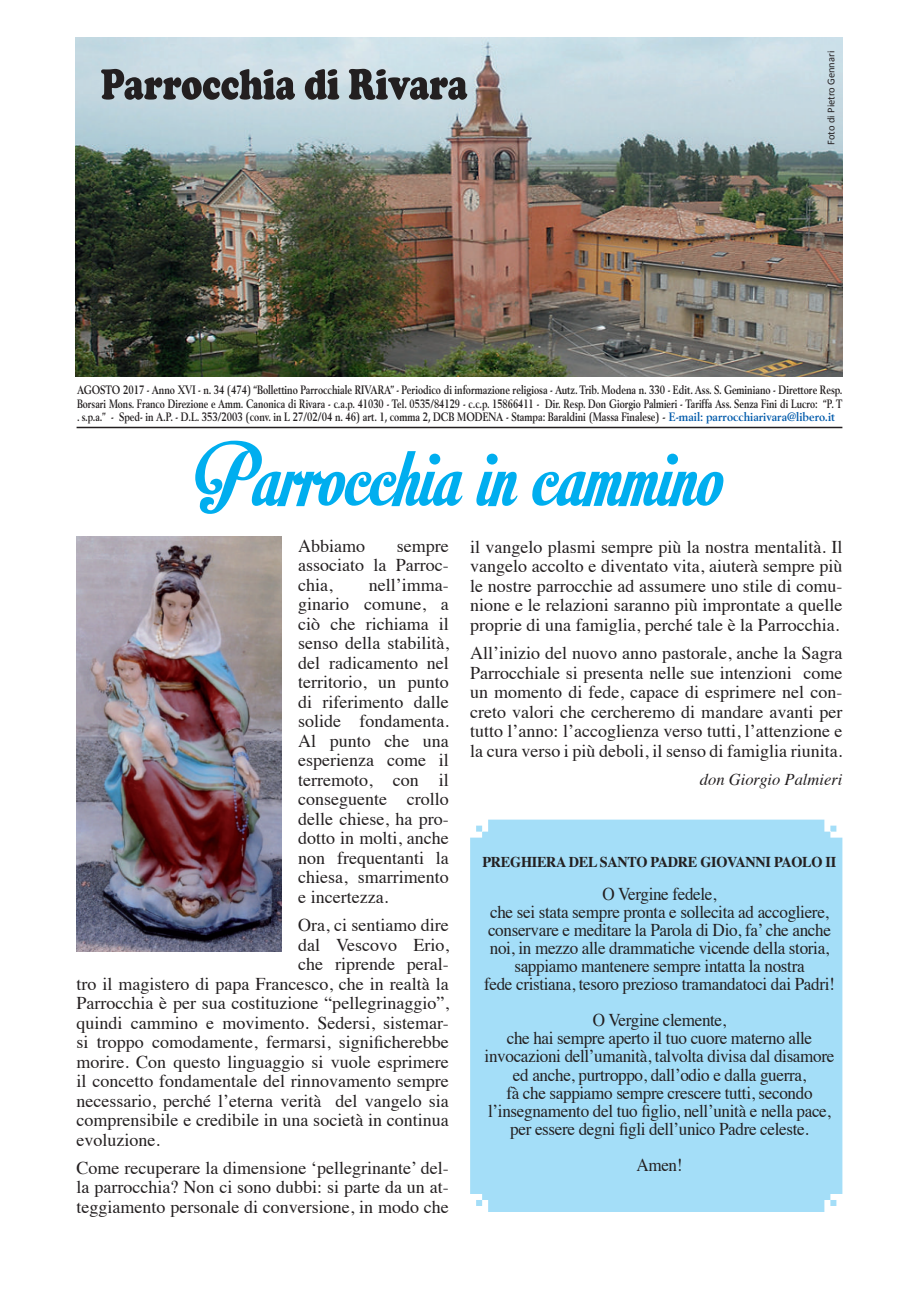
<style>
.page{position:relative;width:919px;height:1289px;background:#fff}
.page>*{position:absolute;margin:0;border:0;box-sizing:border-box;transform-origin:0 0}
.t1{font:90px "Motion Picture Personal Use";color:#00aeef}
.t2{font:18px/19.5px "Times";color:#231f20;text-align:justify}
.t3{font:18px/18px "Times";letter-spacing:-.02em;color:#231f20;text-align:center;scale:.95 1}
.t4{font:18px "Times";color:#231f20;scale:.95 1}
.t5{font:italic 16.5px "Times";color:#231f20}
.t6{font:700 15px "Times";letter-spacing:-.02em;color:#231f20;scale:.95 1}
.t7{font:700 12px/13.5px "Berling";color:#231f20;text-align:justify;scale:.8 1}
.t8{font:10.5px "Calibri";color:#231f20}
.s1{color:#015aaa}
</style>
<div class="page">
<div style="left:470px;top:819px;width:372px;height:392px;background:#a4def8"></div>
<img style="left:75px;top:37px;width:767px;height:339px">
<hr style="left:77px;top:427px;width:765px;height:1px;background:#231f20">
<svg style="left:101px;top:69px;width:366px;height:31px;background:#798085"></svg>
<img style="left:77px;top:536px;width:204px;height:415px">
<p class="t8" style="left:824px;top:145px;width:95px;rotate:-90deg">Foto di Pietro Gennari</p>
<p class="t7" style="left:77px;top:384px;width:958px">AGOSTO 2017 - Anno XVI - n. 34 (474) “Bollettino Parrocchiale RIVARA” - Periodico di informazione religiosa - Autz. Trib. Modena n. 330 - Edit. Ass. S. Geminiano - Direttore Resp.<br>Borsari Mons. Franco Direzione e Amm. Canonica di Rivara - c.a.p. 41030 - Tel. 0535/84129 - c.c.p. 15866411 - Dir. Resp. Don Giorgio Palmieri - Tariffa Ass. Senza Fini di Lucro: “P. T . s.p.a.” - Sped- in A.P. - D.L. 353/2003 (conv. in L 27/02/04 n. 46) art. 1, comma 2, DCB MODENA - Stampa: Baraldini (Massa Finalese) - <span class="s1">E-mail: parrocchiarivara@libero.it</span></p>
<h1 class="t1" style="left:195px;top:440px;width:529px">Parrocchia in cammino</h1>
<p class="t2" style="left:298px;top:538px;width:68px">Abbiamo</p>
<p class="t2" style="left:298px;top:538px;width:152px;text-indent:99px">sempre associato la Parroc&shy;chia,</p>
<p class="t2" style="left:298px;top:577px;width:152px;text-indent:71px">nell’imma&shy;ginario comune, a ciò che richiama il senso della stabilità, del radicamento nel territorio, un punto di riferimento dalle solide fondamenta.<br>Al punto che una esperienza come il terremoto, con il conseguente crollo delle chiese, ha pro&shy;dotto in molti, anche non frequentanti la chiesa, smarrimento e incertezza.</p>
<p class="t2" style="left:298px;top:917px;width:152px">Ora, ci sentiamo dire</p>
<p class="t2" style="left:298px;top:936px;width:152px">dal Vescovo Erio,</p>
<p class="t2" style="left:298px;top:956px;width:152px">che riprende peral-</p>
<p class="t2" style="left:77px;top:975px;width:374px">tro il magistero di papa Francesco, che in realtà la</p>
<p class="t2" style="left:77px;top:995px;width:374px">Parrocchia è per sua costituzione “pellegrinaggio”,</p>
<p class="t2" style="left:77px;top:1014px;width:374px">quindi cammino e movimento. Sedersi, sistemar-</p>
<p class="t2" style="left:77px;top:1030px;width:374px">si troppo comodamente, fermarsi, signiicherebbe</p>
<p class="t2" style="left:77px;top:1053px;width:374px">morire. Con questo linguaggio si vuole esprimere</p>
<p class="t2" style="left:77px;top:1073px;width:374px">il concetto fondamentale del rinnovamento sempre</p>
<p class="t2" style="left:77px;top:1092px;width:374px">necessario, perché l’eterna verità del vangelo sia</p>
<p class="t2" style="left:77px;top:1112px;width:374px">comprensibile e credibile in una società in continua</p>
<p class="t2" style="left:77px;top:1131px;width:85px">evoluzione.</p>
<p class="t2" style="left:77px;top:1159px;width:374px">Come recuperare la dimensione ‘pellegrinante’ del&shy;la parrocchia? Non ci sono dubbi: si parte da un at&shy;teggiamento personale di conversione, in modo che</p>
<p class="t2" style="left:470px;top:539px;width:374px">il vangelo plasmi sempre più la nostra mentalità. Il vangelo accolto e diventato vita, aiuterà sempre più le nostre parrocchie ad assumere uno stile di comu&shy;nione e le relazioni saranno più improntate a quelle proprie di una famiglia, perché tale è la Parrocchia.</p>
<p class="t2" style="left:470px;top:645px;width:374px">All’inizio del nuovo anno pastorale, anche la Sagra Parrocchiale si presenta nelle sue intenzioni come un momento di fede, capace di esprimere nel con&shy;creto valori che cercheremo di mandare avanti per tutto l’anno: l’accoglienza verso tutti, l’attenzione e la cura verso i più deboli, il senso di famiglia riunita.</p>
<p class="t5" style="left:699px;top:773px;width:144px">don Giorgio Palmieri</p>
<p class="t6" style="left:482px;top:856px;width:374px">PREGHIERA DEL SANTO PADRE GIOVANNI PAOLO II</p>
<p class="t3" style="left:484px;top:887px;width:370px">O Vergine fedele,<br>che sei stata sempre pronta e sollecita ad accogliere, conservare e meditare la Parola di Dio, fa’ che anche noi, in mezzo alle drammatiche vicende della storia, sappiamo mantenere sempre intatta la nostra<br>fede cristiana, tesoro prezioso tramandatoci dai Padri!</p>
<p class="t3" style="left:484px;top:1013px;width:369px">O Vergine clemente,<br>che hai sempre aperto il tuo cuore materno alle invocazioni dell’umanità, talvolta divisa dal disamore ed anche, purtroppo, dall’odio e dalla guerra,<br>fà che sappiamo sempre crescere tutti, secondo l’insegnamento del tuo iglio, nell’unità e nella pace, per essere degni igli dell’unico Padre celeste.</p>
<p class="t4" style="left:636px;top:1158px;width:50px">Amen!</p>
</div>
